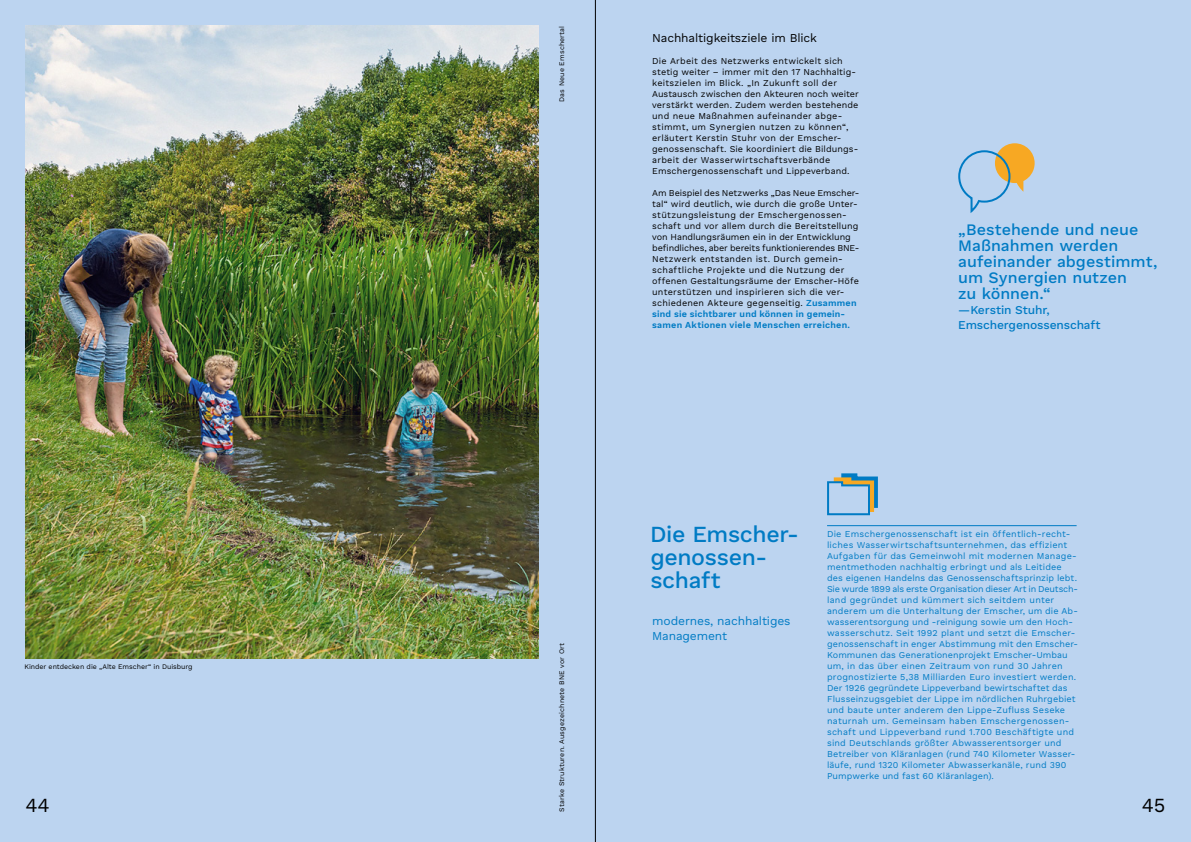
<style>
.page{position:relative;width:1191px;height:842px;background:#bcd4f0}
.page>*{position:absolute;margin:0;border:0;box-sizing:border-box;transform-origin:0 0}
.H2__Work_Sans{font:500 23px/23px "Work Sans DUK";letter-spacing:-.015em;color:#007bc4}
.t1{font:20px "Work Sans DUK";color:#000}
.Zitate__Work_Sans_DU{font:500 16px/16px "Work Sans DUK";color:#007bc4}
.Work_Sans_DUK_16_16{font:500 12px/15px "Work Sans DUK";letter-spacing:-.015em;color:#007bc4}
.H3__Work_Sans{font:12px/15px "Work Sans DUK";letter-spacing:-.01em;color:#007bc4}
.Work_Sans_9_1{font:12px "Work Sans DUK";letter-spacing:-.01em;color:#000}
.Work_Sans_9_1-2{font:9px/11px "Work Sans DUK";letter-spacing:.015em;color:#007bc4}
.Work_Sans_9_1-3{font:9px/11px "Work Sans DUK";letter-spacing:.015em;color:#000}
.Bildbeschreibung__7{font:7px "Work Sans DUK";letter-spacing:-.005em;color:#000}
.Bildbeschreibung__7-2{font:7px "Work Sans DUK";letter-spacing:.02em;color:#000}
.Work_Sans_7_8{font:7px "Work Sans DUK";letter-spacing:.02em;color:#000}
.s1{font-weight:600;color:#007bc4}
</style>
<div class="page">
<img style="left:26px;top:26px;width:513px;height:632px">
<hr style="left:827px;top:525px;width:249px;height:1px;background:#007bc4">
<svg style="left:827px;top:473px;width:51px;height:43px"></svg>
<svg style="left:958px;top:143px;width:76px;height:70px"></svg>
<hr style="left:595px;top:0;width:1px;height:842px;background:#000">
<p class="Bildbeschreibung__7" style="left:25px;top:663px;width:170px">Kinder entdecken die „Alte Emscher“ in Duisburg</p>
<h2 class="t1" style="left:26px;top:794px;width:26px">44</h2>
<p class="Work_Sans_7_8" style="left:557px;top:102px;width:77px;rotate:-90deg">Das Neue Emschertal</p>
<p class="Bildbeschreibung__7-2" style="left:557px;top:812px;width:170px;rotate:-90deg">Starke Strukturen. Ausgezeichnete BNE vor Ort</p>
<p class="Work_Sans_9_1" style="left:652px;top:31px;width:166px">Nachhaltigkeitsziele im Blick</p>
<p class="Work_Sans_9_1-3" style="left:652px;top:56px;width:208px">Die Arbeit des Netzwerks entwickelt sich stetig weiter – immer mit den 17 Nachhaltig&shy;keitszielen im Blick. „In Zukunft soll der Austausch zwischen den Akteuren noch weiter verstärkt werden. Zudem werden bestehende und neue Maßnahmen aufeinander abge&shy;stimmt, um Synergien nutzen zu können“, erläutert Kerstin Stuhr von der Emscher&shy;genossenschaft. Sie koordiniert die Bildungs&shy;arbeit der Wasserwirtschaftsverbände Emschergenossenschaft und Lippeverband.</p>
<p class="Work_Sans_9_1-3" style="left:652px;top:188px;width:209px">Am Beispiel des Netzwerks „Das Neue Emscher&shy;tal“ wird deutlich, wie durch die große Unter-</p>
<p class="Work_Sans_9_1-3" style="left:652px;top:210px;width:209px">stützungsleistung der Emschergenossen&shy;schaft und vor allem durch die Bereitstellung von Handlungsräumen ein in der Entwicklung befindliches, aber bereits funktionierendes BNE-Netzwerk entstanden ist. Durch gemein&shy;schaftliche Projekte und die Nutzung der offenen Gestaltungsräume der Emscher-Höfe unterstützen und inspirieren sich die ver&shy;schiedenen Akteure gegenseitig. <span class="s1">Zusammen sind sie sichtbarer und können in gemein&shy;samen Aktionen viele Menschen erreichen.</span></p>
<p class="Zitate__Work_Sans_DU" style="left:958px;top:222px;width:201px">„Bestehende und neue<br>Maßnahmen werden aufeinander abgestimmt, um Synergien nutzen</p>
<p class="Zitate__Work_Sans_DU" style="left:958px;top:286px;width:94px">zu können.“</p>
<p class="Work_Sans_DUK_16_16" style="left:958px;top:303px;width:144px">—Kerstin Stuhr,<br>Emschergenossenschaft</p>
<p class="H2__Work_Sans" style="left:650px;top:523px;width:150px">Die Emscher-</p>
<p class="H2__Work_Sans" style="left:650px;top:546px;width:118px">genossen&shy;schaft</p>
<p class="H3__Work_Sans" style="left:652px;top:614px;width:140px">modernes, nachhaltiges<br>Management</p>
<p class="Work_Sans_9_1-2" style="left:827px;top:529px;width:252px">Die Emschergenossenschaft ist ein öffentlich-recht&shy;liches Wasserwirtschaftsunternehmen, das effizient Aufgaben für das Gemeinwohl mit modernen Manage&shy;mentmethoden nachhaltig erbringt und als Leitidee des eigenen Handelns das Genossenschaftsprinzip lebt.<br>Sie wurde 1899 als erste Organisation dieser Art in Deutsch&shy;land gegründet und kümmert sich seitdem unter anderem um die Unterhaltung der Emscher, um die Ab&shy;wasserentsorgung und -reinigung sowie um den Hoch&shy;wasserschutz. Seit 1992 plant und setzt die Emscher&shy;genossenschaft in enger Abstimmung mit den Emscher-Kommunen das Generationenprojekt Emscher-Umbau um, in das über einen Zeitraum von rund 30 Jahren prognostizierte 5,38 Milliarden Euro investiert werden.<br>Der 1926 gegründete Lippeverband bewirtschaftet das Flusseinzugsgebiet der Lippe im nördlichen Ruhrgebiet und baute unter anderem den Lippe-Zufluss Seseke naturnah um. Gemeinsam haben Emschergenossen&shy;schaft und Lippeverband rund 1.700 Beschäftigte und sind Deutschlands größter Abwasserentsorger und Betreiber von Kläranlagen (rund 740 Kilometer Wasser&shy;läufe, rund 1320 Kilometer Abwasserkanäle, rund 390<br>Pumpwerke und fast 60 Kläranlagen).</p>
<h2 class="t1" style="left:1141px;top:794px;width:25px">45</h2>
</div>
